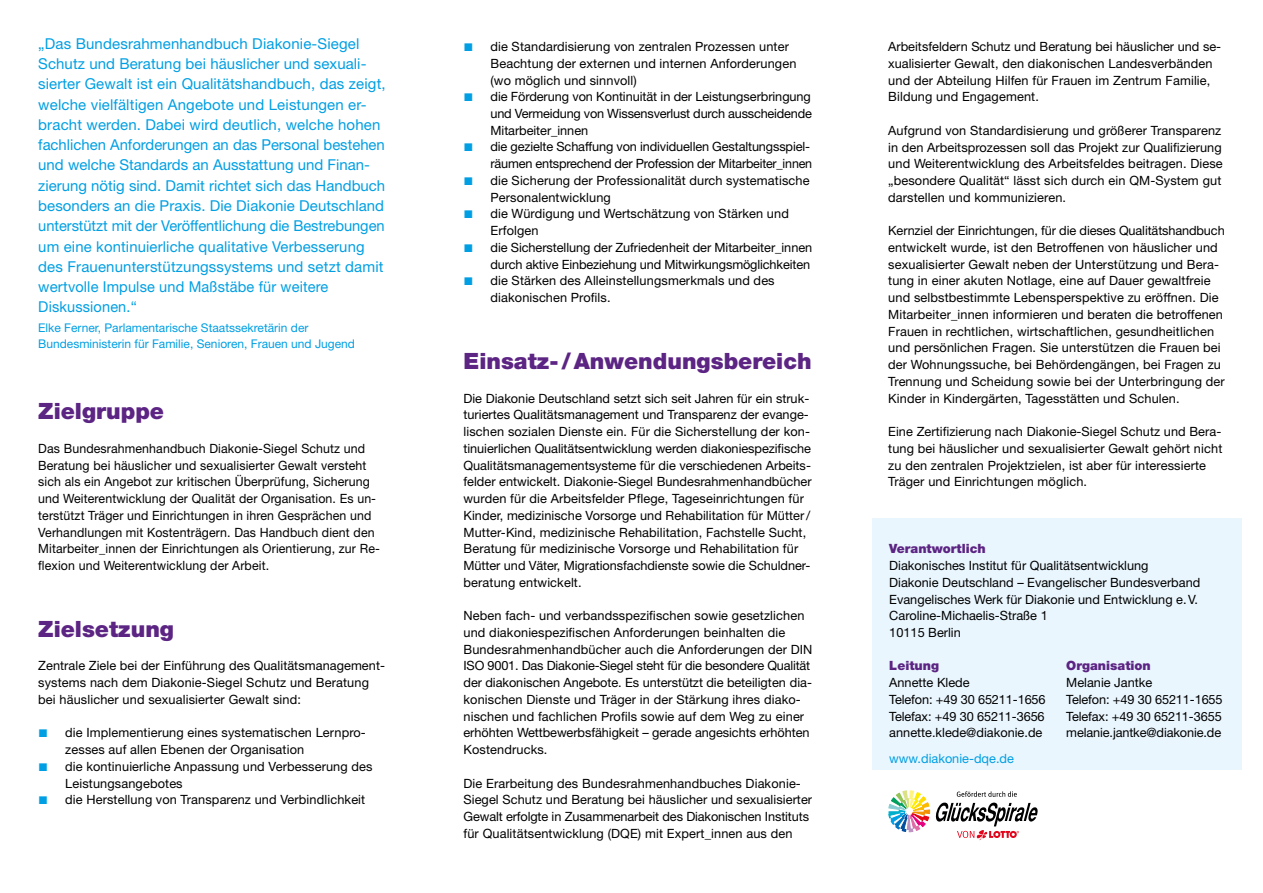
<style>
.page{position:relative;width:1263px;height:893px;background:#fff}
.page>*{position:absolute;margin:0;border:0;box-sizing:border-box;transform-origin:0 0}
.t1{font:900 22.5px "Helvetica Neue LT Std";color:#5c2483}
.t2{font:15px/20.2px "Helvetica Neue LT Std";letter-spacing:.01em;color:#009fe3}
.t3{font:12.75px/16.8px "Helvetica Neue LT Std";letter-spacing:.01em;color:#000}
.t4{font:12.75px/16.8px "Helvetica Neue LT Std";letter-spacing:-.01em;color:#000}
.t5{font:900 12.75px "Helvetica Neue LT Std";color:#5c2483}
.t6{font:12.75px "Helvetica Neue LT Std";color:#009fe3}
.t7{font:12px/16.5px "Helvetica Neue LT Std";color:#009fe3}
.s1{font-family:"Arial";font-weight:700;font-size:16.5px;color:#009fe3}
</style>
<div class="page">
<div style="left:872px;top:518px;width:370px;height:252px;background:#eaf6fe"></div>
<svg style="left:889px;top:791px;width:148px;height:49px"></svg>
<p class="t2" style="left:38px;top:33px;width:349px">„Das Bundesrahmenhandbuch Diakonie-Siegel Schutz und Beratung bei häuslicher und sexuali&shy;sierter Gewalt ist ein Qualitätshandbuch, das zeigt, welche vielfältigen Angebote und Leistungen er&shy;bracht werden. Dabei wird deutlich, welche hohen fachlichen Anforderungen an das Personal bestehen und welche Standards an Ausstattung und Finan&shy;zierung nötig sind. Damit richtet sich das Handbuch besonders an die Praxis. Die Diakonie Deutschland unterstützt mit der Veröffentlichung die Bestrebungen um eine kontinuierliche qualitative Verbesserung des Frauenunterstützungssystems und setzt damit wertvolle Impulse und Maßstäbe für weitere Diskussionen.“</p>
<p class="t7" style="left:38px;top:319px;width:318px">Elke Ferner, Parlamentarische Staatssekretärin der<br>Bundesministerin für Familie, Senioren, Frauen und Jugend</p>
<h1 class="t1" style="left:38px;top:398px;width:127px">Zielgruppe</h1>
<p class="t3" style="left:38px;top:440px;width:343px">Das Bundesrahmenhandbuch Diakonie-Siegel Schutz und Beratung bei häuslicher und sexualisierter Gewalt versteht sich als ein Angebot zur kritischen Überprüfung, Sicherung und Weiterentwicklung der Qualität der Organisation. Es un&shy;terstützt Träger und Einrichtungen in ihren Gesprächen und Verhandlungen mit Kostenträgern. Das Handbuch dient den Mitarbeiter_innen der Einrichtungen als Orientierung, zur Re&shy;flexion und Weiterentwicklung der Arbeit.</p>
<h1 class="t1" style="left:38px;top:615px;width:137px">Zielsetzung</h1>
<p class="t3" style="left:38px;top:657px;width:348px">Zentrale Ziele bei der Einführung des Qualitätsmanagement&shy;systems nach dem Diakonie-Siegel Schutz und Beratung bei häuslicher und sexualisierter Gewalt sind:</p>
<p class="t3" style="left:65px;top:724px;width:302px;text-indent:-27px"><span class="s1">■</span> die Implementierung eines systematischen Lernpro&shy;zesses auf allen Ebenen der Organisation</p>
<p class="t3" style="left:65px;top:758px;width:309px;text-indent:-27px"><span class="s1">■</span> die kontinuierliche Anpassung und Verbesserung des<br>Leistungsangebotes</p>
<p class="t3" style="left:38px;top:791px;width:328px"><span class="s1">■</span> die Herstellung von Transparenz und Verbindlichkeit</p>
<p class="t3" style="left:490px;top:38px;width:307px;text-indent:-27px"><span class="s1">■</span> die Standardisierung von zentralen Prozessen unter<br>Beachtung der externen und internen Anforderungen (wo möglich und sinnvoll)</p>
<p class="t3" style="left:490px;top:88px;width:323px;text-align:justify;text-indent:-27px"><span class="s1">■</span> die Förderung von Kontinuität in der Leistungserbringung und Vermeidung von Wissensverlust durch ausscheidende Mitarbeiter_innen</p>
<p class="t4" style="left:463px;top:138px;width:350px;text-align:right"><span class="s1">■</span> die gezielte Schaffung von individuellen Gestaltungsspiel&shy;räumen entsprechend der Profession der Mitarbeiter_innen</p>
<p class="t3" style="left:490px;top:172px;width:321px;text-indent:-27px"><span class="s1">■</span> die Sicherung der Professionalität durch systematische<br>Personalentwicklung</p>
<p class="t3" style="left:490px;top:205px;width:300px;text-indent:-27px"><span class="s1">■</span> die Würdigung und Wertschätzung von Stärken und<br>Erfolgen</p>
<p class="t4" style="left:463px;top:239px;width:350px;text-align:right"><span class="s1">■</span> die Sicherstellung der Zufriedenheit der Mitarbeiter_innen durch aktive Einbeziehung und Mitwirkungsmöglichkeiten</p>
<p class="t3" style="left:490px;top:272px;width:286px;text-indent:-27px"><span class="s1">■</span> die Stärken des Alleinstellungsmerkmals und des diakonischen Profils.</p>
<h1 class="t1" style="left:463px;top:348px;width:350px">Einsatz- /Anwendungsbereich</h1>
<p class="t3" style="left:463px;top:389px;width:350px">Die Diakonie Deutschland setzt sich seit Jahren für ein struk&shy;turiertes Qualitätsmanagement und Transparenz der evange&shy;lischen sozialen Dienste ein. Für die Sicherstellung der kon&shy;tinuierlichen Qualitätsentwicklung werden diakoniespezifische Qualitätsmanagementsysteme für die verschiedenen Arbeits&shy;felder entwickelt. Diakonie-Siegel Bundesrahmenhandbücher wurden für die Arbeitsfelder Pflege, Tageseinrichtungen für Kinder, medizinische Vorsorge und Rehabilitation für Mütter/ Mutter-Kind, medizinische Rehabilitation, Fachstelle Sucht, Beratung für medizinische Vorsorge und Rehabilitation für Mütter und Väter, Migrationsfachdienste sowie die Schuldner&shy;beratung entwickelt.</p>
<p class="t3" style="left:463px;top:607px;width:350px">Neben fach- und verbandsspezifischen sowie gesetzlichen und diakoniespezifischen Anforderungen beinhalten die Bundesrahmenhandbücher auch die Anforderungen der DIN ISO 9001. Das Diakonie-Siegel steht für die besondere Qualität der diakonischen Angebote. Es unterstützt die beteiligten dia&shy;konischen Dienste und Träger in der Stärkung ihres diako&shy;nischen und fachlichen Profils sowie auf dem Weg zu einer erhöhten Wettbewerbsfähigkeit – gerade angesichts erhöhten Kostendrucks.</p>
<p class="t3" style="left:463px;top:774px;width:350px">Die Erarbeitung des Bundesrahmenhandbuches Diakonie-Siegel Schutz und Beratung bei häuslicher und sexualisierter Gewalt erfolgte in Zusammenarbeit des Diakonischen Instituts für Qualitätsentwicklung (DQE) mit Expert_innen aus den</p>
<p class="t3" style="left:888px;top:38px;width:334px">Arbeitsfeldern Schutz und Beratung bei häuslicher und se&shy;xualisierter Gewalt, den diakonischen Landesverbänden und der Abteilung Hilfen für Frauen im Zentrum Familie, Bildung und Engagement.</p>
<p class="t3" style="left:888px;top:122px;width:336px;text-align:justify">Aufgrund von Standardisierung und größerer Transparenz in den Arbeitsprozessen soll das Projekt zur Qualifizierung und Weiterentwicklung des Arbeitsfeldes beitragen. Diese „besondere Qualität“ lässt sich durch ein QM-System gut darstellen und kommunizieren.</p>
<p class="t3" style="left:888px;top:222px;width:338px">Kernziel der Einrichtungen, für die dieses Qualitätshandbuch entwickelt wurde, ist den Betroffenen von häuslicher und sexualisierter Gewalt neben der Unterstützung und Bera&shy;tung in einer akuten Notlage, eine auf Dauer gewaltfreie und selbstbestimmte Lebensperspektive zu eröffnen. Die Mitarbeiter_innen informieren und beraten die betroffenen Frauen in rechtlichen, wirtschaftlichen, gesundheitlichen und persönlichen Fragen. Sie unterstützen die Frauen bei der Wohnungssuche, bei Behördengängen, bei Fragen zu Trennung und Scheidung sowie bei der Unterbringung der Kinder in Kindergärten, Tagesstätten und Schulen.</p>
<p class="t3" style="left:888px;top:423px;width:336px">Eine Zertifizierung nach Diakonie-Siegel Schutz und Bera&shy;tung bei häuslicher und sexualisierter Gewalt gehört nicht zu den zentralen Projektzielen, ist aber für interessierte Träger und Einrichtungen möglich.</p>
<p class="t5" style="left:889px;top:541px;width:98px">Verantwortlich</p>
<p class="t3" style="left:889px;top:557px;width:313px">Diakonisches Institut für Qualitätsentwicklung Diakonie Deutschland – Evangelischer Bundesverband Evangelisches Werk für Diakonie und Entwicklung e.V.<br>Caroline-Michaelis-Straße 1<br>10115 Berlin</p>
<p class="t5" style="left:889px;top:658px;width:51px">Leitung</p>
<p class="t4" style="left:889px;top:674px;width:158px">Annette Klede<br>Telefon: +49 30 65211-1656<br>Telefax: +49 30 65211-3656 annette.klede@diakonie.de</p>
<p class="t6" style="left:889px;top:751px;width:126px">www.diakonie-dqe.de</p>
<p class="t5" style="left:1066px;top:658px;width:86px">Organisation</p>
<p class="t4" style="left:1066px;top:674px;width:158px">Melanie Jantke<br>Telefon: +49 30 65211-1655<br>Telefax: +49 30 65211-3655 melanie.jantke@diakonie.de</p>
</div>
